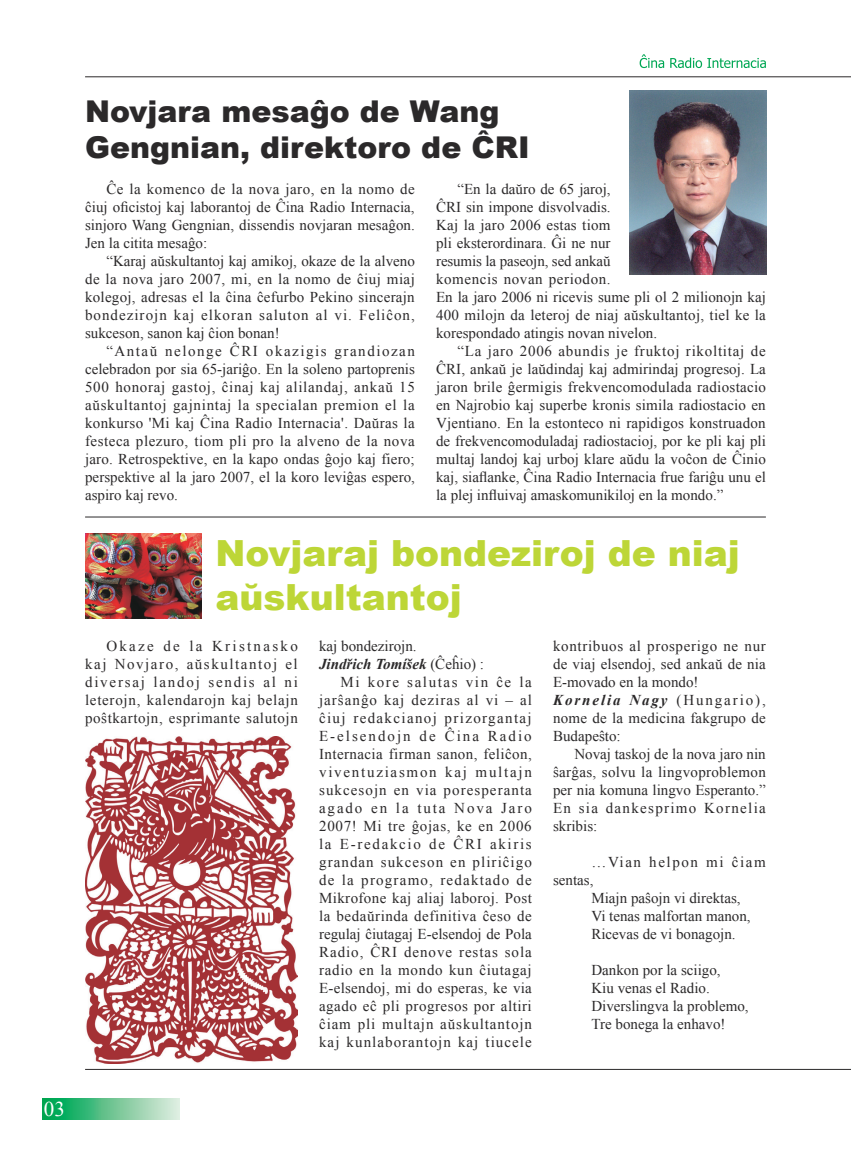
<style>
.page{position:relative;width:851px;height:1149px;background:#fff}
.page>*{position:absolute;margin:0;border:0;box-sizing:border-box;transform-origin:0 0}
.t1{font:900 36px/43.2px "Arial";color:#bdd637}
.t2{font:900 30px/36px "Arial";color:#2b292a}
.t3{font:21px "Times New Roman";color:#fff}
.t4{font:15px/18px "Times New Roman";letter-spacing:.02em;color:#2b292a;text-align:justify}
.t5{font:15px/18px "Times New Roman";color:#2b292a}
.t6{font:15px "Times New Roman";letter-spacing:.07em;color:#2b292a}
.t7{font:15px "Times New Roman";letter-spacing:.065em;color:#2b292a}
.t8{font:15px "Times New Roman";letter-spacing:.045em;color:#2b292a}
.t9{font:15px "Times New Roman";letter-spacing:.105em;color:#2b292a}
.t10{font:15px "Times New Roman";letter-spacing:.09em;color:#2b292a}
.t11{font:15px "Times New Roman";letter-spacing:.06em;color:#2b292a}
.t12{font:15px "Times New Roman";letter-spacing:.115em;color:#2b292a}
.t13{font:15px "Times New Roman";letter-spacing:.08em;color:#2b292a}
.t14{font:italic 700 15px "Times New Roman";color:#2b292a}
.t15{font:15px "Times New Roman";letter-spacing:.11em;color:#2b292a}
.t16{font:15px "Times New Roman";letter-spacing:.13em;color:#2b292a}
.t17{font:15px "Times New Roman";letter-spacing:.125em;color:#2b292a}
.s1{font-weight:700;font-style:italic}
.s2{font-weight:400;font-style:normal}
</style>
<div class="page">
<img style="left:629px;top:90px;width:137px;height:184px">
<img style="left:85px;top:736px;width:212px;height:327px">
<img style="left:85px;top:533px;width:116px;height:85px">
<hr style="left:85px;top:76px;width:765px;height:1px;background:#2b292a">
<hr style="left:85px;top:1068px;width:765px;height:1px;background:#2b292a">
<svg style="left:639px;top:54px;width:126px;height:14px"></svg>
<div style="left:43px;top:1098px;width:136px;height:20px;background:linear-gradient(to right,#00a047,#e3eadd)"></div>
<hr style="left:85px;top:516px;width:680px;height:1px;background:#2b292a">
<h3 class="t3" style="left:44px;top:1094px;width:22px">03</h3>
<h2 class="t2" style="left:85px;top:92px;width:446px">Novjara mesaĝo de Wang<br>Gengnian, direktoro de ĈRI</h2>
<p class="t4" style="left:85px;top:180px;width:331px;text-indent:21px">Ĉe la komenco de la nova jaro, en la nomo de ĉiuj oficistoj kaj laborantoj de Ĉina Radio Internacia, sinjoro Wang Gengnian, dissendis novjaran mesaĝon.<br>Jen la citita mesaĝo:</p>
<p class="t4" style="left:85px;top:252px;width:331px;text-indent:21px">“Karaj aŭskultantoj kaj amikoj, okaze de la alveno de la nova jaro 2007, mi, en la nomo de ĉiuj miaj kolegoj, adresas el la ĉina ĉefurbo Pekino sincerajn bondezirojn kaj elkoran saluton al vi. Feliĉon, sukceson, sanon kaj ĉion bonan!</p>
<p class="t4" style="left:85px;top:342px;width:331px;text-indent:21px">“Antaŭ nelonge ĈRI okazigis grandiozan celebradon por sia 65-jariĝo. En la soleno partoprenis 500 honoraj gastoj, ĉinaj kaj alilandaj, ankaŭ 15 aŭskultantoj gajnintaj la specialan premion el la konkurso 'Mi kaj Ĉina Radio Internacia'. Daŭras la festeca plezuro, tiom pli pro la alveno de la nova jaro. Retrospektive, en la kapo ondas ĝojo kaj fiero; perspektive al la jaro 2007, el la koro leviĝas espero, aspiro kaj revo.</p>
<p class="t5" style="left:436px;top:180px;width:331px;text-indent:21px">“En la daŭro de 65 jaroj,<br>ĈRI sin impone disvolvadis.<br>Kaj la jaro 2006 estas tiom<br>pli eksterordinara. Ĝi ne nur<br>resumis la paseojn, sed ankaŭ<br>komencis novan periodon.<br>En la jaro 2006 ni ricevis sume pli ol 2 milionojn kaj 400 milojn da leteroj de niaj aŭskultantoj, tiel ke la korespondado atingis novan nivelon.</p>
<p class="t4" style="left:436px;top:342px;width:331px;text-indent:21px">“La jaro 2006 abundis je fruktoj rikoltitaj de ĈRI, ankaŭ je laŭdindaj kaj admirindaj progresoj. La jaron brile ĝermigis frekvencomodulada radiostacio en Najrobio kaj superbe kronis simila radiostacio en Vjentiano. En la estonteco ni rapidigos konstruadon de frekvencomoduladaj radiostacioj, por ke pli kaj pli multaj landoj kaj urboj klare aŭdu la voĉon de Ĉinio kaj, siaflanke, Ĉina Radio Internacia frue fariĝu unu el la plej influivaj amaskomunikiloj en la mondo.”</p>
<h1 class="t1" style="left:215px;top:530px;width:526px">Novjaraj bondeziroj de niaj aŭskultantoj</h1>
<p class="t4" style="left:85px;top:636px;width:214px;text-indent:21px">Okaze de la Kristnasko kaj Novjaro, aŭskultantoj el diversaj landoj sendis al ni leterojn, kalendarojn kaj belajn poŝtkartojn, esprimante salutojn</p>
<p class="t5" style="left:319px;top:636px;width:99px">kaj bondezirojn.</p>
<p class="t4" style="left:553px;top:636px;width:214px;text-align:left">kontribuos al prosperigo ne nur de viaj elsendoj, sed ankaŭ de nia<br>E-movado en la mondo!<br><span class="s1">Kornelia Nagy</span> (Hungario), nome de la medicina fakgrupo de<br>Budapeŝto:</p>
<p class="t4" style="left:553px;top:744px;width:214px;text-indent:21px">Novaj taskoj de la nova jaro nin ŝarĝas, solvu la lingvoproblemon per nia komuna lingvo Esperanto.” En sia dankesprimo Kornelia skribis:</p>
<p class="t9" style="left:591px;top:851px;width:176px">…Vian helpon mi ĉiam</p>
<p class="t4" style="left:553px;top:870px;width:42px">sentas,</p>
<p class="t5" style="left:591px;top:888px;width:151px">Miajn paŝojn vi direktas,</p>
<p class="t5" style="left:591px;top:906px;width:161px">Vi tenas malfortan manon,</p>
<p class="t5" style="left:591px;top:924px;width:146px">Ricevas de vi bonagojn.</p>
<p class="t5" style="left:591px;top:960px;width:159px">Dankon por la sciigo,<br>Kiu venas el Radio.<br>Diverslingva la problemo,<br>Tre bonega la enhavo!</p>
<p class="t14" style="left:319px;top:653px;width:166px">Jindřich Tomíšek <span class="s2">(Ĉeĥio) :</span></p>
<p class="t9" style="left:340px;top:671px;width:193px">Mi kore salutas vin ĉe la</p>
<p class="t7" style="left:319px;top:689px;width:214px">jarŝanĝo kaj deziras al vi – al</p>
<p class="t10" style="left:319px;top:707px;width:214px">ĉiuj redakcianoj prizorgantaj</p>
<p class="t16" style="left:319px;top:725px;width:214px">E-elsendojn de Ĉina Radio</p>
<p class="t4" style="left:319px;top:744px;width:214px">Internacia firman sanon, feliĉon,</p>
<p class="t12" style="left:319px;top:761px;width:214px">viventuziasmon kaj multajn</p>
<p class="t6" style="left:319px;top:779px;width:214px">sukcesojn en via poresperanta</p>
<p class="t17" style="left:319px;top:797px;width:214px">agado en la tuta Nova Jaro</p>
<p class="t8" style="left:319px;top:815px;width:214px">2007! Mi tre ĝojas, ke en 2006</p>
<p class="t15" style="left:319px;top:833px;width:214px">la E-redakcio de ĈRI akiris</p>
<p class="t6" style="left:319px;top:851px;width:214px">grandan sukceson en pliriĉigo</p>
<p class="t13" style="left:319px;top:869px;width:214px">de la programo, redaktado de</p>
<p class="t4" style="left:319px;top:888px;width:214px">Mikrofone kaj aliaj laboroj. Post</p>
<p class="t4" style="left:319px;top:906px;width:214px">la bedaŭrinda definitiva ĉeso de</p>
<p class="t5" style="left:319px;top:924px;width:214px">regulaj ĉiutagaj E-elsendoj de Pola</p>
<p class="t7" style="left:319px;top:941px;width:214px">Radio, ĈRI denove restas sola</p>
<p class="t8" style="left:319px;top:959px;width:214px">radio en la mondo kun ĉiutagaj</p>
<p class="t4" style="left:319px;top:978px;width:214px">E-elsendoj, mi do esperas, ke via</p>
<p class="t4" style="left:319px;top:996px;width:214px">agado eĉ pli progresos por altiri</p>
<p class="t11" style="left:319px;top:1013px;width:214px">ĉiam pli multajn aŭskultantojn</p>
<p class="t6" style="left:319px;top:1031px;width:214px">kaj kunlaborantojn kaj tiucele</p>
</div>
